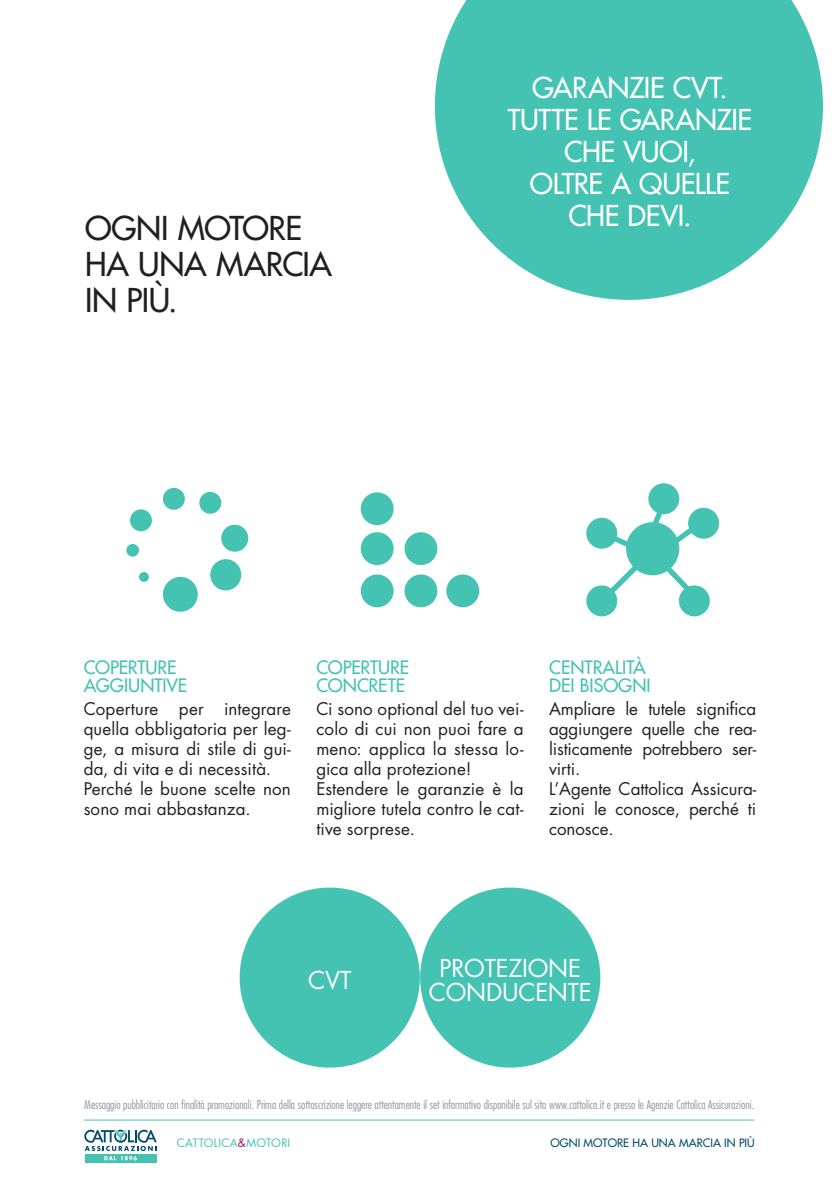
<style>
.page{position:relative;width:840px;height:1191px;background:#fff}
.page>*{position:absolute;margin:0;border:0;box-sizing:border-box;transform-origin:0 0}
.t1{font:500 32px/36px "Futura Std";letter-spacing:-.01em;color:#231f20}
.t2{font:500 28px/32px "Futura Std";letter-spacing:-.015em;color:#fff;text-align:center}
.t3{font:24px/24px "Futura Std";letter-spacing:-.01em;color:#fff;text-align:center}
.t4{font:500 18px/18px "Futura Std";color:#44c2b2}
.t5{font:17px/20px "Futura Std";color:#231f20}
.t6{font:300 condensed 12px "Futura Std";color:#939598}
.t7{font:500 11.4px "Futura Std";color:#004b6c}
.t8{font:11.4px "Futura Std";letter-spacing:.02em;color:#44c2b2}
.s1{color:#b3025e}
</style>
<div class="page">
<hr style="left:84px;top:1119px;width:669px;height:1px;background:#44c2b2">
<svg style="left:85px;top:1160px;width:71px;height:2px"></svg>
<svg style="left:84px;top:1129px;width:73px;height:31px"></svg>
<div style="left:163px;top:577px;width:35px;height:35px;background:#44c2b2;border-radius:50%"></div>
<div style="left:210px;top:559px;width:31px;height:31px;background:#44c2b2;border-radius:50%"></div>
<div style="left:221px;top:525px;width:27px;height:26px;background:#44c2b2;border-radius:50%"></div>
<div style="left:199px;top:492px;width:22px;height:22px;background:#44c2b2;border-radius:50%"></div>
<div style="left:163px;top:488px;width:22px;height:22px;background:#44c2b2;border-radius:50%"></div>
<div style="left:130px;top:509px;width:22px;height:22px;background:#44c2b2;border-radius:50%"></div>
<div style="left:126px;top:544px;width:13px;height:12px;background:#44c2b2;border-radius:50%"></div>
<div style="left:139px;top:572px;width:10px;height:10px;background:#44c2b2;border-radius:50%"></div>
<div style="left:360px;top:492px;width:33px;height:33px;background:#44c2b2;border-radius:50%"></div>
<div style="left:360px;top:532px;width:33px;height:33px;background:#44c2b2;border-radius:50%"></div>
<div style="left:404px;top:532px;width:33px;height:33px;background:#44c2b2;border-radius:50%"></div>
<div style="left:360px;top:574px;width:33px;height:33px;background:#44c2b2;border-radius:50%"></div>
<div style="left:446px;top:574px;width:33px;height:33px;background:#44c2b2;border-radius:50%"></div>
<div style="left:404px;top:574px;width:33px;height:33px;background:#44c2b2;border-radius:50%"></div>
<svg style="left:434px;top:0;width:388px;height:300px;fill:#44c2b2"></svg>
<div style="left:586px;top:518px;width:31px;height:30px;background:#44c2b2;border-radius:50%"></div>
<div style="left:687px;top:508px;width:31px;height:31px;background:#44c2b2;border-radius:50%"></div>
<div style="left:648px;top:483px;width:31px;height:31px;background:#44c2b2;border-radius:50%"></div>
<div style="left:586px;top:585px;width:31px;height:31px;background:#44c2b2;border-radius:50%"></div>
<div style="left:678px;top:585px;width:31px;height:31px;background:#44c2b2;border-radius:50%"></div>
<svg style="left:597px;top:501px;width:104px;height:104px"></svg>
<div style="left:239px;top:887px;width:180px;height:180px;background:#44c2b2;border-radius:50%"></div>
<div style="left:420px;top:887px;width:180px;height:180px;background:#44c2b2;border-radius:50%"></div>
<h1 class="t1" style="left:85px;top:210px;width:248px">OGNI MOTORE<br>HA UNA MARCIA<br>IN PIÙ.</h1>
<h2 class="t2" style="left:507px;top:72px;width:246px">GARANZIE CVT.<br>TUTTE LE GARANZIE<br>CHE VUOI,<br>OLTRE A QUELLE<br>CHE DEVI.</h2>
<p class="t4" style="left:84px;top:659px;width:105px">COPERTURE<br>AGGIUNTIVE</p>
<p class="t5" style="left:84px;top:699px;width:208px">Coperture per integrare quella obbligatoria per leg&shy;ge, a misura di stile di gui&shy;da, di vita e di necessità.<br>Perché le buone scelte non sono mai abbastanza.</p>
<p class="t4" style="left:316px;top:659px;width:94px">COPERTURE<br>CONCRETE</p>
<p class="t5" style="left:316px;top:699px;width:208px">Ci sono optional del tuo vei&shy;colo di cui non puoi fare a meno: applica la stessa lo&shy;gica alla protezione!<br>Estendere le garanzie è la migliore tutela contro le cat&shy;tive sorprese.</p>
<p class="t4" style="left:549px;top:659px;width:103px">CENTRALITÀ<br>DEI BISOGNI</p>
<p class="t5" style="left:549px;top:699px;width:208px">Ampliare le tutele significa aggiungere quelle che rea&shy;listicamente potrebbero ser&shy;virti.<br>L’Agente Cattolica Assicura&shy;zioni le conosce, perché ti conosce.</p>
<h3 class="t3" style="left:308px;top:968px;width:45px">CVT</h3>
<h3 class="t3" style="left:428px;top:956px;width:164px">PROTEZIONE<br>CONDUCENTE</h3>
<p class="t6" style="left:84px;top:1097px;width:670px">Messaggio pubblicitario con finalità promozionali. Prima della sottoscrizione leggere attentamente il set informativo disponibile sul sito www.cattolica.it e presso le Agenzie Cattolica Assicurazioni.</p>
<p class="t8" style="left:177px;top:1135px;width:115px">CATTOLICA<span class="s1">&amp;</span>MOTORI</p>
<p class="t7" style="left:550px;top:1135px;width:206px">OGNI MOTORE HA UNA MARCIA IN PIÙ</p>
</div>
